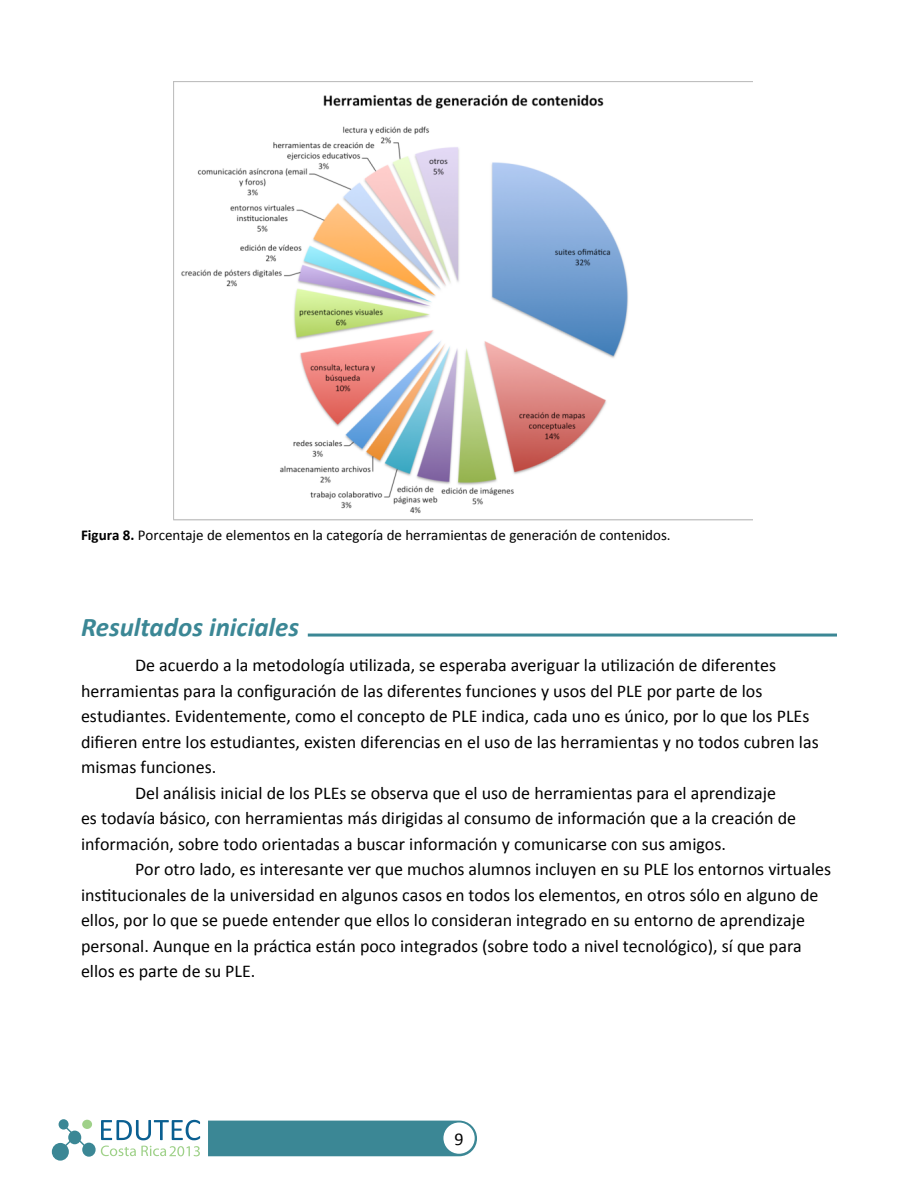
<style>
.page{position:relative;width:918px;height:1188px;background:#fff}
.page>*{position:absolute;margin:0;border:0;box-sizing:border-box;transform-origin:0 0}
.t1{font:italic 700 27px "Calibri";color:#3b8795}
.t2{font:18px "Calibri";color:#000}
.t3{font:15px "Calibri";color:#000}
.s1{font-weight:700}
</style>
<div class="page">
<svg style="left:101px;top:1146px;width:99px;height:10px"></svg>
<div style="left:82px;top:1120px;width:10px;height:9px;background:#9fd189;border-radius:50%"></div>
<div style="left:52px;top:1143px;width:17px;height:18px;background:#3b8795;border-radius:50%"></div>
<div style="left:82px;top:1143px;width:14px;height:14px;background:#3b8795;border-radius:50%"></div>
<div style="left:59px;top:1119px;width:10px;height:11px;background:#3b8795;border-radius:50%"></div>
<svg style="left:62px;top:1124px;width:30px;height:29px"></svg>
<svg style="left:101px;top:1120px;width:99px;height:20px"></svg>
<div style="left:208px;top:1121px;width:269px;height:35px;background:#3b8795"></div>
<div style="left:443px;top:1123px;width:32px;height:31px;background:#fff;border-radius:50%"></div>
<hr style="left:308px;top:634px;width:529px;height:3px;background:#3b8795">
<img style="left:174px;top:81px;width:578px;height:440px">
<p class="t3" style="left:81px;top:526px;width:591px"><span class="s1">Figura 8.</span> Porcentaje de elementos en la categoría de herramientas de generación de contenidos.</p>
<h1 class="t1" style="left:81px;top:610px;width:220px">Resultados iniciales</h1>
<p class="t2" style="left:135px;top:654px;width:643px">De acuerdo a la metodología utilizada, se esperaba averiguar la utilización de diferentes</p>
<p class="t2" style="left:81px;top:679px;width:683px">herramientas para la configuración de las diferentes funciones y usos del PLE por parte de los</p>
<p class="t2" style="left:81px;top:705px;width:730px">estudiantes. Evidentemente, como el concepto de PLE indica, cada uno es único, por lo que los PLEs</p>
<p class="t2" style="left:81px;top:730px;width:739px">difieren entre los estudiantes, existen diferencias en el uso de las herramientas y no todos cubren las</p>
<p class="t2" style="left:81px;top:756px;width:137px">mismas funciones.</p>
<p class="t2" style="left:135px;top:781px;width:643px">Del análisis inicial de los PLEs se observa que el uso de herramientas para el aprendizaje</p>
<p class="t2" style="left:81px;top:807px;width:717px">es todavía básico, con herramientas más dirigidas al consumo de información que a la creación de</p>
<p class="t2" style="left:81px;top:832px;width:646px">información, sobre todo orientadas a buscar información y comunicarse con sus amigos.</p>
<p class="t2" style="left:135px;top:858px;width:698px">Por otro lado, es interesante ver que muchos alumnos incluyen en su PLE los entornos virtuales</p>
<p class="t2" style="left:81px;top:883px;width:739px">institucionales de la universidad en algunos casos en todos los elementos, en otros sólo en alguno de</p>
<p class="t2" style="left:81px;top:909px;width:726px">ellos, por lo que se puede entender que ellos lo consideran integrado en su entorno de aprendizaje</p>
<p class="t2" style="left:81px;top:934px;width:722px">personal. Aunque en la práctica están poco integrados (sobre todo a nivel tecnológico), sí que para</p>
<p class="t2" style="left:81px;top:960px;width:176px">ellos es parte de su PLE.</p>
<p class="t2" style="left:455px;top:1127px;width:11px">9</p>
</div>
